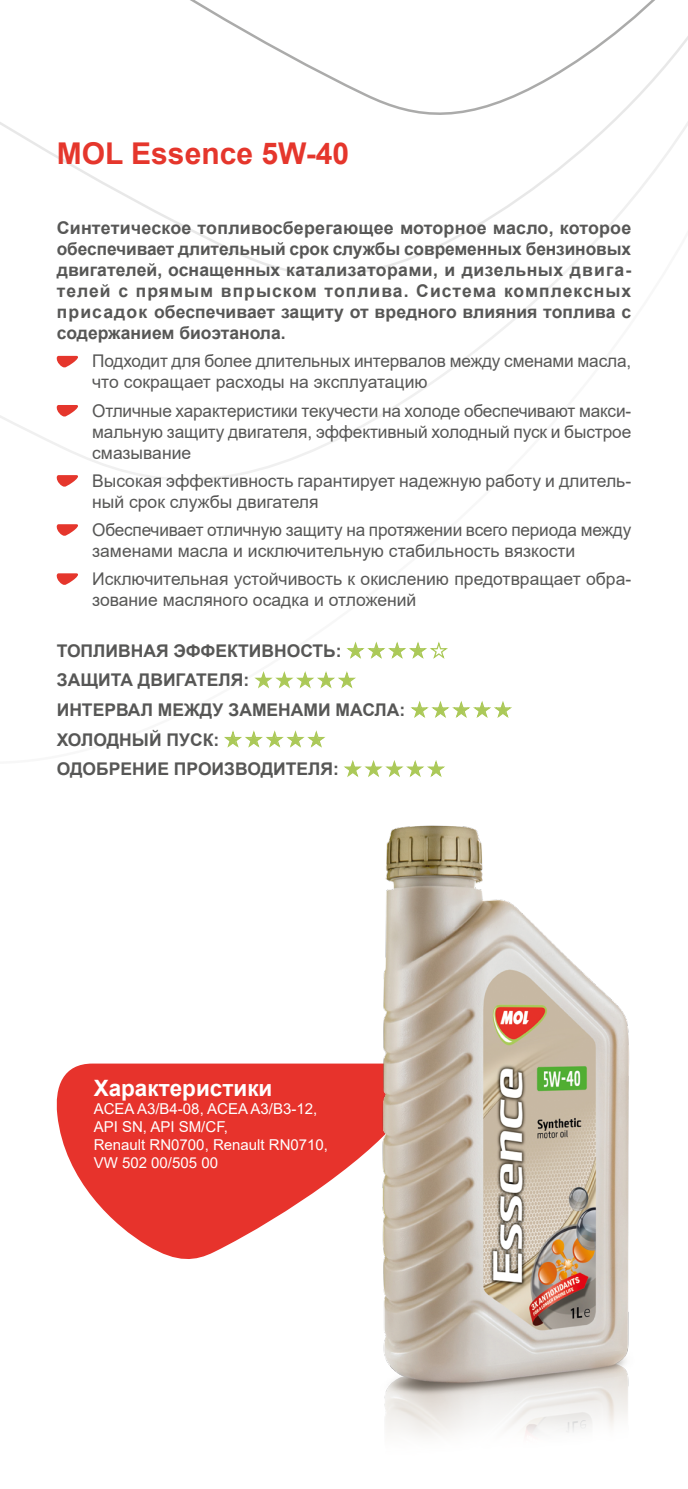
<style>
.page{position:relative;width:688px;height:1489px;background:#fff}
.page>*{position:absolute;margin:0;border:0;box-sizing:border-box;transform-origin:0 0}
.t1{font:700 30px "Arial";color:#e5362c}
.t2{font:700 22.5px "Arial";color:#fff}
.t3{font:17.5px/21px "Arial";color:#575756}
.t4{font:700 17.5px/21px "Arial";color:#575756;text-align:justify}
.t5{font:15px/18px "Arial";color:#fff}
</style>
<div class="page">
<svg style="left:0;top:126px;width:687px;height:451px"></svg>
<svg style="left:0;top:0;width:687px;height:126px"></svg>
<svg style="left:57px;top:356px;width:21px;height:12px"></svg>
<svg style="left:57px;top:405px;width:21px;height:12px"></svg>
<svg style="left:57px;top:475px;width:21px;height:12px"></svg>
<svg style="left:57px;top:524px;width:21px;height:12px"></svg>
<svg style="left:57px;top:573px;width:21px;height:12px"></svg>
<svg style="left:56px;top:1063px;width:305px;height:196px;fill:#e7332c"></svg>
<img style="left:361px;top:825px;width:268px;height:611px">
<svg style="left:346px;top:641px;width:102px;height:18px"></svg>
<svg style="left:254px;top:671px;width:102px;height:18px"></svg>
<svg style="left:410px;top:701px;width:102px;height:17px"></svg>
<svg style="left:224px;top:730px;width:101px;height:18px"></svg>
<svg style="left:344px;top:760px;width:101px;height:17px"></svg>
<h1 class="t1" style="left:57px;top:132px;width:294px">MOL Essence 5W-40</h1>
<p class="t4" style="left:57px;top:218px;width:576px">Синтетическое топливосберегающее моторное масло, которое обеспечивает длительный срок службы современных бензиновых двигателей, оснащенных катализаторами, и дизельных двига&shy;телей с прямым впрыском топлива. Система комплексных присадок обеспечивает защиту от вредного влияния топлива с содержанием биоэтанола.</p>
<p class="t3" style="left:92px;top:351px;width:540px">Подходит для более длительных интервалов между сменами масла, что сокращает расходы на эксплуатацию</p>
<p class="t3" style="left:92px;top:400px;width:540px;text-align:justify">Отличные характеристики текучести на холоде обеспечивают макси&shy;мальную защиту двигателя, эффективный холодный пуск и быстрое смазывание</p>
<p class="t3" style="left:92px;top:470px;width:540px">Высокая эффективность гарантирует надежную работу и длитель&shy;ный срок службы двигателя</p>
<p class="t3" style="left:92px;top:519px;width:540px">Обеспечивает отличную защиту на протяжении всего периода между заменами масла и исключительную стабильность вязкости</p>
<p class="t3" style="left:92px;top:568px;width:540px">Исключительная устойчивость к окислению предотвращает обра&shy;зование масляного осадка и отложений</p>
<p class="t4" style="left:57px;top:636px;width:350px;line-height:29.5px;text-align:left">ТОПЛИВНАЯ ЭФФЕКТИВНОСТЬ:<br>ЗАЩИТА ДВИГАТЕЛЯ:<br>ИНТЕРВАЛ МЕЖДУ ЗАМЕНАМИ МАСЛА:<br>ХОЛОДНЫЙ ПУСК:<br>ОДОБРЕНИЕ ПРОИЗВОДИТЕЛЯ:</p>
<p class="t2" style="left:94px;top:1072px;width:180px">Характеристики</p>
<p class="t5" style="left:94px;top:1099px;width:236px">ACEA A3/B4-08, ACEA A3/B3-12,<br>API SN, API SM/CF,<br>Renault RN0700, Renault RN0710,<br>VW 502 00/505 00</p>
</div>
